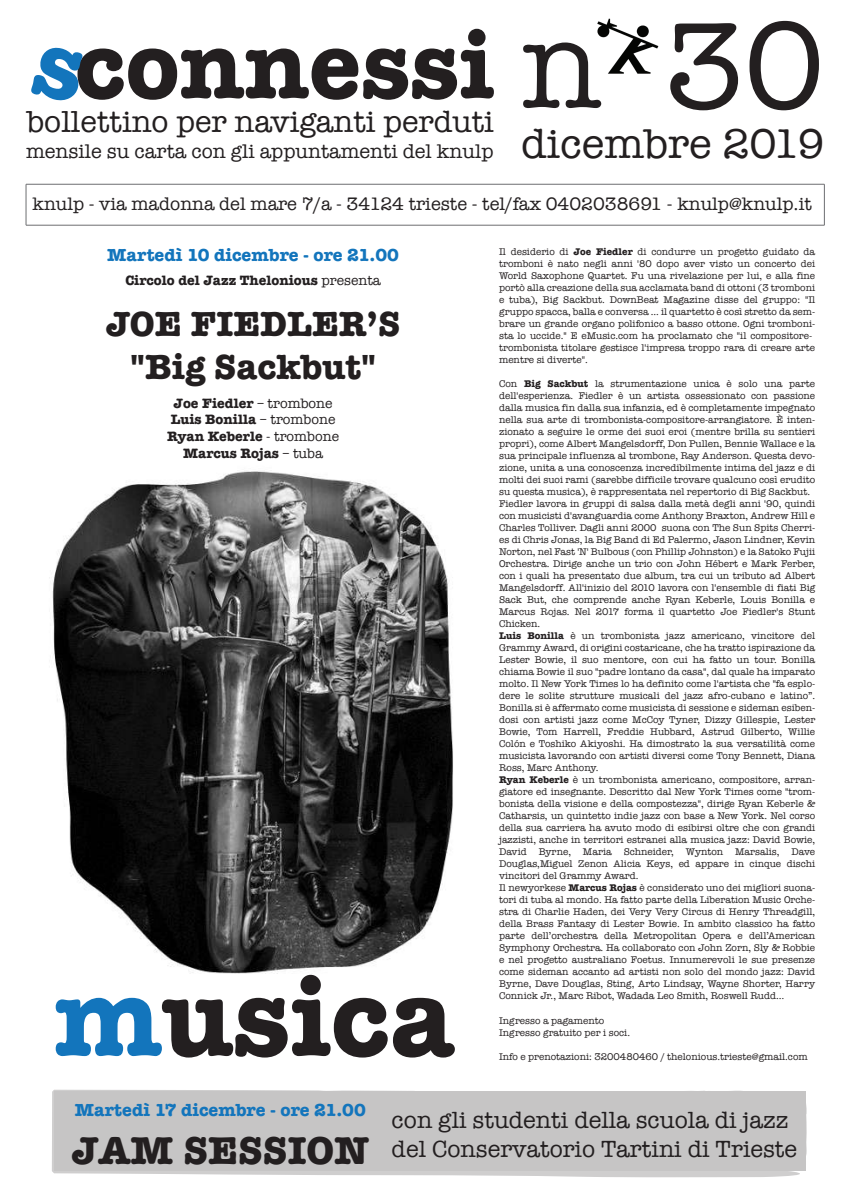
<style>
.page{position:relative;width:848px;height:1197px;background:#fff}
.page>*{position:absolute;margin:0;border:0;box-sizing:border-box;transform-origin:0 0}
.t1{font:125.7px "American Typewriter";color:#231f20}
.t2{font:700 111.7px "American Typewriter";color:#231f20}
.t3{font:700 95.9px "American Typewriter";color:#231f20}
.t4{font:700 40px "American Typewriter";color:#231f20}
.t5{font:700 36px/43.2px "American Typewriter";color:#231f20;text-align:center}
.t6{font:31.2px "American Typewriter";color:#231f20}
.t7{font:24px/28.8px "American Typewriter";color:#231f20}
.t8{font:20.3px "American Typewriter";color:#231f20}
.t9{font:18.6px "American Typewriter";color:#231f20}
.t10{font:700 18px "American Typewriter";color:#1375bc}
.t11{font:700 14px/16.8px "American Typewriter";color:#231f20;text-align:center}
.t12{font:10px/12px "American Typewriter";color:#231f20}
.s1{font-size:42.7px}
.s2{font-weight:700}
.s3{font-weight:400}
.s4{color:#1375bc}
</style>
<div class="page">
<img style="left:597px;top:19px;width:62px;height:55px">
<hr style="left:26px;top:184px;width:798px;height:1px;background:#6d6e71">
<hr style="left:823px;top:184px;width:1px;height:41px;background:#6d6e71">
<hr style="left:26px;top:225px;width:798px;height:1px;background:#6d6e71">
<hr style="left:26px;top:184px;width:1px;height:41px;background:#6d6e71">
<svg style="left:806px;top:1105px;width:1px;height:50px"></svg>
<svg style="left:52px;top:1089px;width:754px;height:88px;background:#c8c7c7"></svg>
<svg style="left:444px;top:1090px;width:30px;height:1px"></svg>
<img style="left:49px;top:471px;width:404px;height:502px">
<h1 class="t1" style="left:521px;top:-30px;width:305px">n 30</h1>
<h3 class="t8" style="left:26px;top:135px;width:800px">mensile su carta con gli appuntamenti del knulp <span class="s1">dicembre 2019</span></h3>
<h3 class="t9" style="left:33px;top:190px;width:780px">knulp - via madonna del mare 7/a - 34124 trieste - tel/fax 0402038691 - knulp@knulp.it</h3>
<p class="t12" style="left:499px;top:245px;width:318px">Il desiderio di <span class="s2">Joe Fiedler</span> di condurre un progetto guidato da tromboni è nato negli anni '80 dopo aver visto un concerto dei World Saxophone Quartet. Fu una rivelazione per lui, e alla fine portò alla creazione della sua acclamata band di ottoni (3 tromboni e tuba), Big Sackbut. DownBeat Magazine disse del gruppo: "Il gruppo spacca, balla e conversa ... il quartetto è così stretto da sem&shy;brare un grande organo polifonico a basso ottone. Ogni tromboni&shy;sta lo uccide." E eMusic.com ha proclamato che "il compositore&shy;trombonista titolare gestisce l'impresa troppo rara di creare arte mentre si diverte".</p>
<p class="t12" style="left:499px;top:377px;width:318px">Con <span class="s2">Big Sackbut</span> la strumentazione unica è solo una parte dell'esperienza. Fiedler è un artista ossessionato con passione dalla musica fin dalla sua infanzia, ed è completamente impegnato nella sua arte di trombonista-compositore-arrangiatore. È inten&shy;zionato a seguire le orme dei suoi eroi (mentre brilla su sentieri propri), come Albert Mangelsdorff, Don Pullen, Bennie Wallace e la sua principale influenza al trombone, Ray Anderson. Questa devo&shy;zione, unita a una conoscenza incredibilmente intima del jazz e di molti dei suoi rami (sarebbe difficile trovare qualcuno così erudito su questa musica), è rappresentata nel repertorio di Big Sackbut.<br>Fiedler lavora in gruppi di salsa dalla metà degli anni '90, quindi con musicisti d'avanguardia come Anthony Braxton, Andrew Hill e Charles Tolliver. Dagli anni 2000 suona con The Sun Spits Cherri&shy;es di Chris Jonas, la Big Band di Ed Palermo, Jason Lindner, Kevin Norton, nel Fast 'N' Bulbous (con Phillip Johnston) e la Satoko Fujii Orchestra. Dirige anche un trio con John Hébert e Mark Ferber, con i quali ha presentato due album, tra cui un tributo ad Albert Mangelsdorff. All'inizio del 2010 lavora con l'ensemble di fiati Big Sack But, che comprende anche Ryan Keberle, Louis Bonilla e Marcus Rojas. Nel 2017 forma il quartetto Joe Fiedler's Stunt Chicken.<br><span class="s2">Luis Bonilla</span> è un trombonista jazz americano, vincitore del Grammy Award, di origini costaricane, che ha tratto ispirazione da Lester Bowie, il suo mentore, con cui ha fatto un tour. Bonilla chiama Bowie il suo "padre lontano da casa", dal quale ha imparato molto. Il New York Times lo ha definito come l'artista che "fa esplo&shy;dere le solite strutture musicali del jazz afro-cubano e latino”.<br>Bonilla si è affermato come musicista di sessione e sideman esiben&shy;dosi con artisti jazz come McCoy Tyner, Dizzy Gillespie, Lester Bowie, Tom Harrell, Freddie Hubbard, Astrud Gilberto, Willie Colón e Toshiko Akiyoshi. Ha dimostrato la sua versatilità come musicista lavorando con artisti diversi come Tony Bennett, Diana Ross, Marc Anthony.<br><span class="s2">Ryan Keberle</span> è un trombonista americano, compositore, arran&shy;giatore ed insegnante. Descritto dal New York Times come "trom&shy;bonista della visione e della compostezza", dirige Ryan Keberle &amp; Catharsis, un quintetto indie jazz con base a New York. Nel corso della sua carriera ha avuto modo di esibirsi oltre che con grandi jazzisti, anche in territori estranei alla musica jazz: David Bowie, David Byrne, Maria Schneider, Wynton Marsalis, Dave Douglas,Miguel Zenon Alicia Keys, ed appare in cinque dischi vincitori del Grammy Award.<br>Il newyorkese <span class="s2">Marcus Rojas</span> è considerato uno dei migliori suona&shy;tori di tuba al mondo. Ha fatto parte della Liberation Music Orche&shy;stra di Charlie Haden, dei Very Very Circus di Henry Threadgill, della Brass Fantasy di Lester Bowie. In ambito classico ha fatto parte dell’orchestra della Metropolitan Opera e dell’American Symphony Orchestra. Ha collaborato con John Zorn, Sly &amp; Robbie e nel progetto australiano Foetus. Innumerevoli le sue presenze come sideman accanto ad artisti non solo del mondo jazz: David Byrne, Dave Douglas, Sting, Arto Lindsay, Wayne Shorter, Harry Connick Jr., Marc Ribot, Wadada Leo Smith, Roswell Rudd…</p>
<p class="t12" style="left:499px;top:1013px;width:132px">Ingresso a pagamento<br>Ingresso gratuito per i soci.</p>
<p class="t12" style="left:499px;top:1049px;width:310px">Info e prenotazioni: 3200480460 / thelonious.trieste@gmail.com</p>
<h3 class="t3" style="left:75px;top:-17px;width:420px">connessi</h3>
<h3 class="t6" style="left:27px;top:98px;width:468px">bollettino per naviganti perduti</h3>
<h3 class="t10" style="left:107px;top:239px;width:293px">Martedì 10 dicembre - ore 21.00</h3>
<h3 class="t11" style="left:125px;top:271px;width:257px">Circolo del Jazz Thelonious <span class="s3">presenta</span></h3>
<h3 class="t5" style="left:106px;top:300px;width:296px">JOE FIEDLER’S "Big Sackbut"</h3>
<h3 class="t11" style="left:167px;top:394px;width:173px">Joe Fiedler <span class="s3">– trombone<br></span>Luis Bonilla <span class="s3">– trombone<br></span>Ryan Keberle <span class="s3">- trombone<br></span>Marcus Rojas <span class="s3">– tuba</span></h3>
<h2 class="t2" style="left:54px;top:921px;width:402px"><span class="s4">m</span>usica</h2>
<h3 class="t10" style="left:75px;top:1094px;width:292px">Martedì 17 dicembre - ore 21.00</h3>
<h3 class="t4" style="left:71px;top:1115px;width:299px">JAM SESSION</h3>
<h3 class="t7" style="left:391px;top:1104px;width:407px">con gli studenti della scuola di jazz del Conservatorio Tartini di Trieste</h3>
</div>
